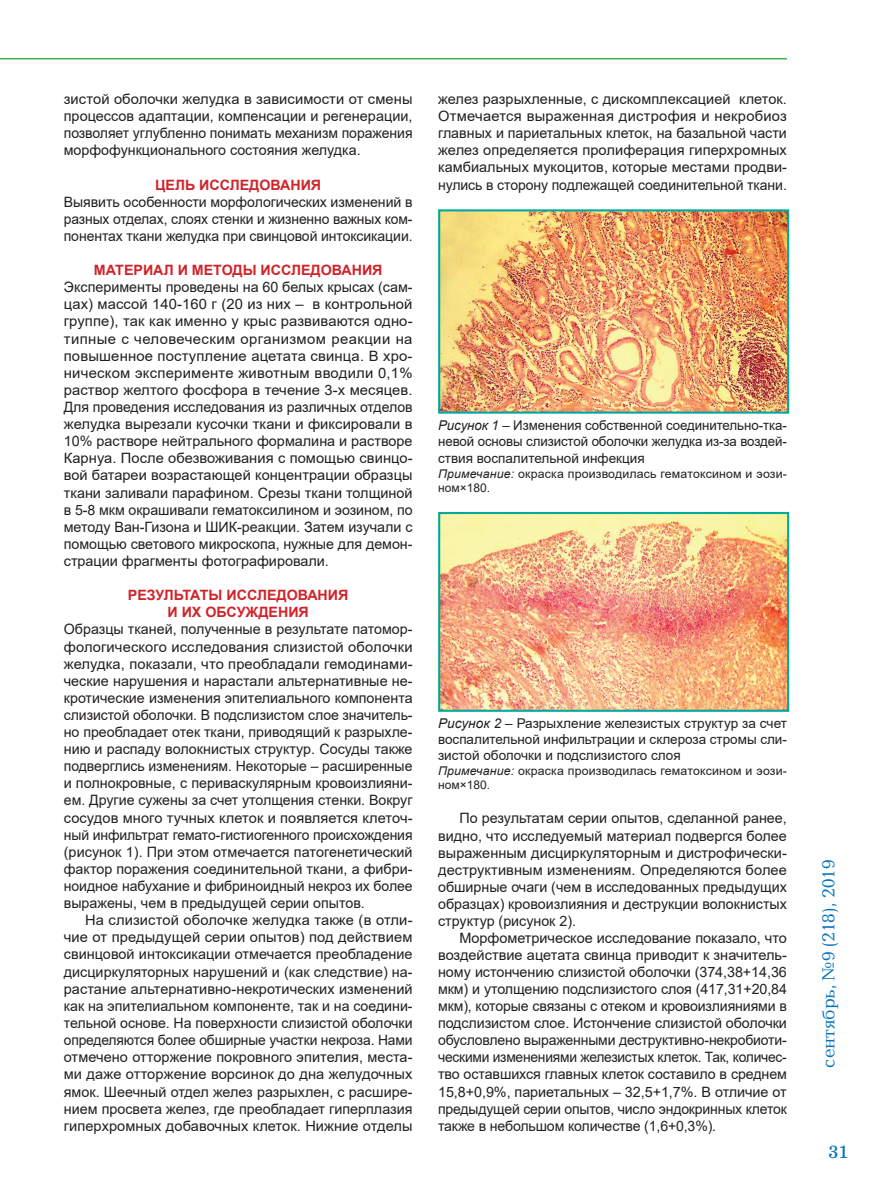
<style>
.page{position:relative;width:872px;height:1187px;background:#fff}
.page>*{position:absolute;margin:0;border:0;box-sizing:border-box;transform-origin:0 0}
.t1{font:18px "DS Baltica";color:#0072bc}
.t2{font:18px "DS School";color:#0072bc}
.t3{font:14.25px/17.1px "Arial";color:#231f20;text-align:justify}
.t4{font:700 14.25px/17.1px "Arial";color:#d1232a;text-align:center}
.t5{font:13.5px/16.6px "Arial";color:#231f20;text-align:justify}
.t6{font:12px/14.4px "Arial";letter-spacing:.015em;color:#231f20}
.s1{font-style:italic}
</style>
<div class="page">
<hr style="left:0;top:58px;width:787px;height:1px;background:#40ae49">
<img style="left:441px;top:212px;width:345px;height:198px">
<div style="left:438px;top:209px;width:351px;height:204px;border:2px solid #00a99d"></div>
<img style="left:441px;top:515px;width:345px;height:193px">
<div style="left:438px;top:512px;width:351px;height:199px;border:2px solid #00a99d"></div>
<p class="t3" style="left:64px;top:90px;width:350px">зистой оболочки желудка в зависимости от смены процессов адаптации, компенсации и регенерации, позволяет углубленно понимать механизм поражения морфофункционального состояния желудка.</p>
<p class="t4" style="left:155px;top:176px;width:167px">ЦЕЛЬ ИССЛЕДОВАНИЯ</p>
<p class="t3" style="left:64px;top:193px;width:350px">Выявить особенности морфологических изменений в разных отделах, слоях стенки и жизненно важных ком&shy;понентах ткани желудка при свинцовой интоксикации.</p>
<p class="t4" style="left:94px;top:262px;width:290px">МАТЕРИАЛ И МЕТОДЫ ИССЛЕДОВАНИЯ</p>
<p class="t3" style="left:64px;top:278px;width:350px">Эксперименты проведены на 60 белых крысах (сам&shy;цах) массой 140-160 г (20 из них – в контрольной группе), так как именно у крыс развиваются одно&shy;типные с человеческим организмом реакции на повышенное поступление ацетата свинца. В хро&shy;ническом эксперименте животным вводили 0,1% раствор желтого фосфора в течение 3-х месяцев.<br>Для проведения исследования из различных отделов желудка вырезали кусочки ткани и фиксировали в 10% растворе нейтрального формалина и растворе Карнуа. После обезвоживания с помощью свинцо&shy;вой батареи возрастающей концентрации образцы ткани заливали парафином. Срезы ткани толщиной в 5-8 мкм окрашивали гематоксилином и эозином, по методу Ван-Гизона и ШИК-реакции. Затем изучали с помощью светового микроскопа, нужные для демон&shy;страции фрагменты фотографировали.</p>
<p class="t4" style="left:128px;top:586px;width:222px">РЕЗУЛЬТАТЫ ИССЛЕДОВАНИЯ<br>И ИХ ОБСУЖДЕНИЯ</p>
<p class="t3" style="left:64px;top:620px;width:350px">Образцы тканей, полученные в результате патомор&shy;фологического исследования слизистой оболочки желудка, показали, что преобладали гемодинами&shy;ческие нарушения и нарастали альтернативные не&shy;кротические изменения эпителиального компонента слизистой оболочки. В подслизистом слое значитель&shy;но преобладает отек ткани, приводящий к разрыхле&shy;нию и распаду волокнистых структур. Сосуды также подверглись изменениям. Некоторые – расширенные и полнокровные, с периваскулярным кровоизлияни&shy;ем. Другие сужены за счет утолщения стенки. Вокруг сосудов много тучных клеток и появляется клеточ&shy;ный инфильтрат гемато-гистиогенного происхождения (рисунок 1). При этом отмечается патогенетический фактор поражения соединительной ткани, а фибри&shy;ноидное набухание и фибриноидный некроз их более выражены, чем в предыдущей серии опытов.</p>
<p class="t3" style="left:64px;top:911px;width:350px;text-indent:21px">На слизистой оболочке желудка также (в отли&shy;чие от предыдущей серии опытов) под действием свинцовой интоксикации отмечается преобладение дисциркуляторных нарушений и (как следствие) на&shy;растание альтернативно-некротических изменений как на эпителиальном компоненте, так и на соедини&shy;тельной основе. На поверхности слизистой оболочки определяются более обширные участки некроза. Нами отмечено отторжение покровного эпителия, места&shy;ми даже отторжение ворсинок до дна желудочных ямок. Шеечный отдел желез разрыхлен, с расшире&shy;нием просвета желез, где преобладает гиперплазия гиперхромных добавочных клеток. Нижние отделы</p>
<p class="t3" style="left:438px;top:90px;width:350px">желез разрыхленные, с дискомплексацией клеток.<br>Отмечается выраженная дистрофия и некробиоз главных и париетальных клеток, на базальной части желез определяется пролиферация гиперхромных камбиальных мукоцитов, которые местами продви&shy;нулись в сторону подлежащей соединительной ткани.</p>
<p class="t5" style="left:438px;top:416px;width:350px"><span class="s1">Рисунок 1</span> – Изменения собственной соединительно-тка&shy;невой основы слизистой оболочки желудка из-за воздей&shy;ствия воспалительной инфекция</p>
<p class="t6" style="left:438px;top:466px;width:350px"><span class="s1">Примечание:</span> окраска производилась гематоксином и эози&shy;ном×180.</p>
<p class="t5" style="left:438px;top:715px;width:350px;line-height:16.2px"><span class="s1">Рисунок 2</span> – Разрыхление железистых структур за счет воспалительной инфильтрации и склероза стромы сли&shy;зистой оболочки и подслизистого слоя</p>
<p class="t6" style="left:438px;top:763px;width:350px"><span class="s1">Примечание:</span> окраска производилась гематоксином и эози&shy;ном×180.</p>
<p class="t3" style="left:438px;top:809px;width:350px;text-indent:21px">По результатам серии опытов, сделанной ранее, видно, что исследуемый материал подвергся более выраженным дисциркуляторным и дистрофически&shy;деструктивным изменениям. Определяются более обширные очаги (чем в исследованных предыдущих образцах) кровоизлияния и деструкции волокнистых структур (рисунок 2).</p>
<p class="t3" style="left:438px;top:929px;width:350px;text-indent:21px">Морфометрическое исследование показало, что воздействие ацетата свинца приводит к значитель&shy;ному истончению слизистой оболочки (374,38+14,36 мкм) и утолщению подслизистого слоя (417,31+20,84 мкм), которые связаны с отеком и кровоизлияниями в подслизистом слое. Истончение слизистой оболочки обусловлено выраженными деструктивно-некробиоти&shy;ческими изменениями железистых клеток. Так, количес&shy;тво оставшихся главных клеток составило в среднем 15,8+0,9%, париетальных – 32,5+1,7%. В отличие от предыдущей серии опытов, число эндокринных клеток также в небольшом количестве (1,6+0,3%).</p>
<p class="t1" style="left:819px;top:1067px;width:209px;rotate:-90deg">сентябрь, №9 (218), 2019</p>
<p class="t2" style="left:828px;top:1142px;width:22px">31</p>
</div>
